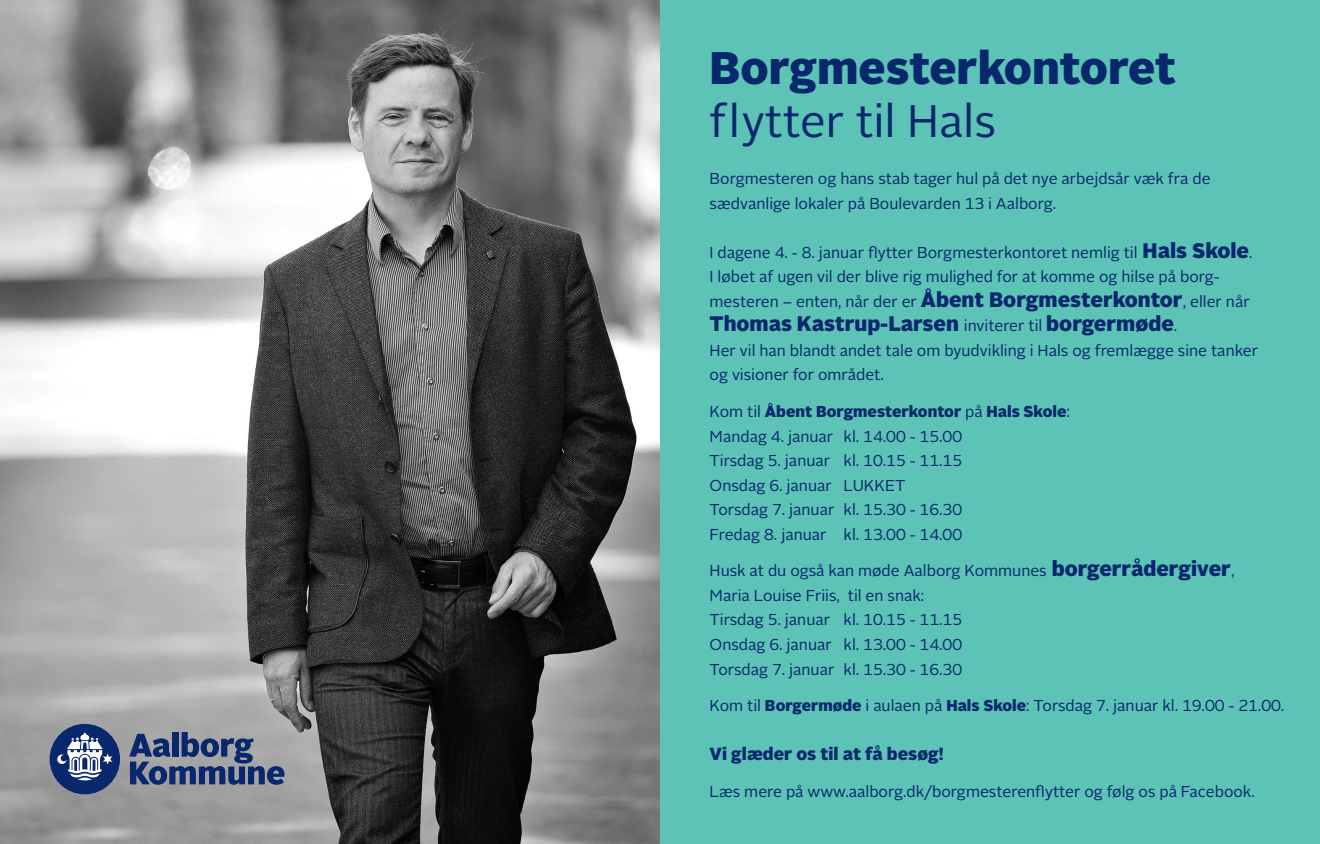
<style>
.page{position:relative;width:1320px;height:844px;background:#fff}
.page>*{position:absolute;margin:0;border:0;box-sizing:border-box;transform-origin:0 0}
.t1{font:900 45.5px "Alright Sans";color:#08276c}
.t2{font:45.5px "Alright Sans";color:#08276c}
.t3{font:900 21px "Alright Sans";color:#08276c}
.t4{font:900 17.5px "Alright Sans";color:#08276c}
.t5{font:15.75px/24.5px "Alright Sans";color:#08276c}
.s1{font-weight:900;font-size:21px}
.s2{font-weight:400;font-size:15.75px}
.s3{font-weight:900}
</style>
<div class="page">
<img style="left:0;top:0;width:660px;height:843px">
<div style="left:660px;top:0;width:660px;height:843px;background:#5cc3b6"></div>
<svg style="left:129px;top:731px;width:155px;height:53px;background:#616e8c"></svg>
<svg style="left:50px;top:723px;width:70px;height:71px;background:#566991"></svg>
<h1 class="t1" style="left:709px;top:36px;width:468px">Borgmesterkontoret</h1>
<h1 class="t2" style="left:709px;top:90px;width:288px">flytter til Hals</h1>
<p class="t5" style="left:709px;top:166px;width:502px">Borgmesteren og hans stab tager hul på det nye arbejdsår væk fra de sædvanlige lokaler på Boulevarden 13 i Aalborg.</p>
<p class="t5" style="left:709px;top:240px;width:544px">I dagene 4. - 8. januar flytter Borgmesterkontoret nemlig til <span class="s1">Hals Skole</span>.<br>I løbet af ugen vil der blive rig mulighed for at komme og hilse på borg&shy;mesteren – enten, når der er <span class="s1">Åbent Borgmesterkontor</span>, eller når</p>
<h2 class="t3" style="left:709px;top:309px;width:469px">Thomas Kastrup-Larsen <span class="s2">inviterer til</span> borgermøde<span class="s2">.</span></h2>
<p class="t5" style="left:709px;top:338px;width:550px">Her vil han blandt andet tale om byudvikling i Hals og fremlægge sine tanker og visioner for området.</p>
<p class="t5" style="left:709px;top:399px;width:362px">Kom til <span class="s3">Åbent Borgmesterkontor</span> på <span class="s3">Hals Skole</span>:<br>Mandag 4. januar kl. 14.00 - 15.00<br>Tirsdag 5. januar kl. 10.15 - 11.15<br>Onsdag 6. januar LUKKET<br>Torsdag 7. januar kl. 15.30 - 16.30<br>Fredag 8. januar kl. 13.00 - 14.00</p>
<p class="t5" style="left:709px;top:559px;width:526px">Husk at du også kan møde Aalborg Kommunes <span class="s1">borgerrådergiver</span>, Maria Louise Friis, til en snak:<br>Tirsdag 5. januar kl. 10.15 - 11.15<br>Onsdag 6. januar kl. 13.00 - 14.00<br>Torsdag 7. januar kl. 15.30 - 16.30</p>
<p class="t5" style="left:709px;top:693px;width:576px">Kom til <span class="s3">Borgermøde</span> i aulaen på <span class="s3">Hals Skole</span>: Torsdag 7. januar kl. 19.00 - 21.00.</p>
<p class="t4" style="left:709px;top:741px;width:236px">Vi glæder os til at få besøg!</p>
<p class="t5" style="left:709px;top:779px;width:547px">Læs mere på www.aalborg.dk/borgmesterenflytter og følg os på Facebook.</p>
</div>
